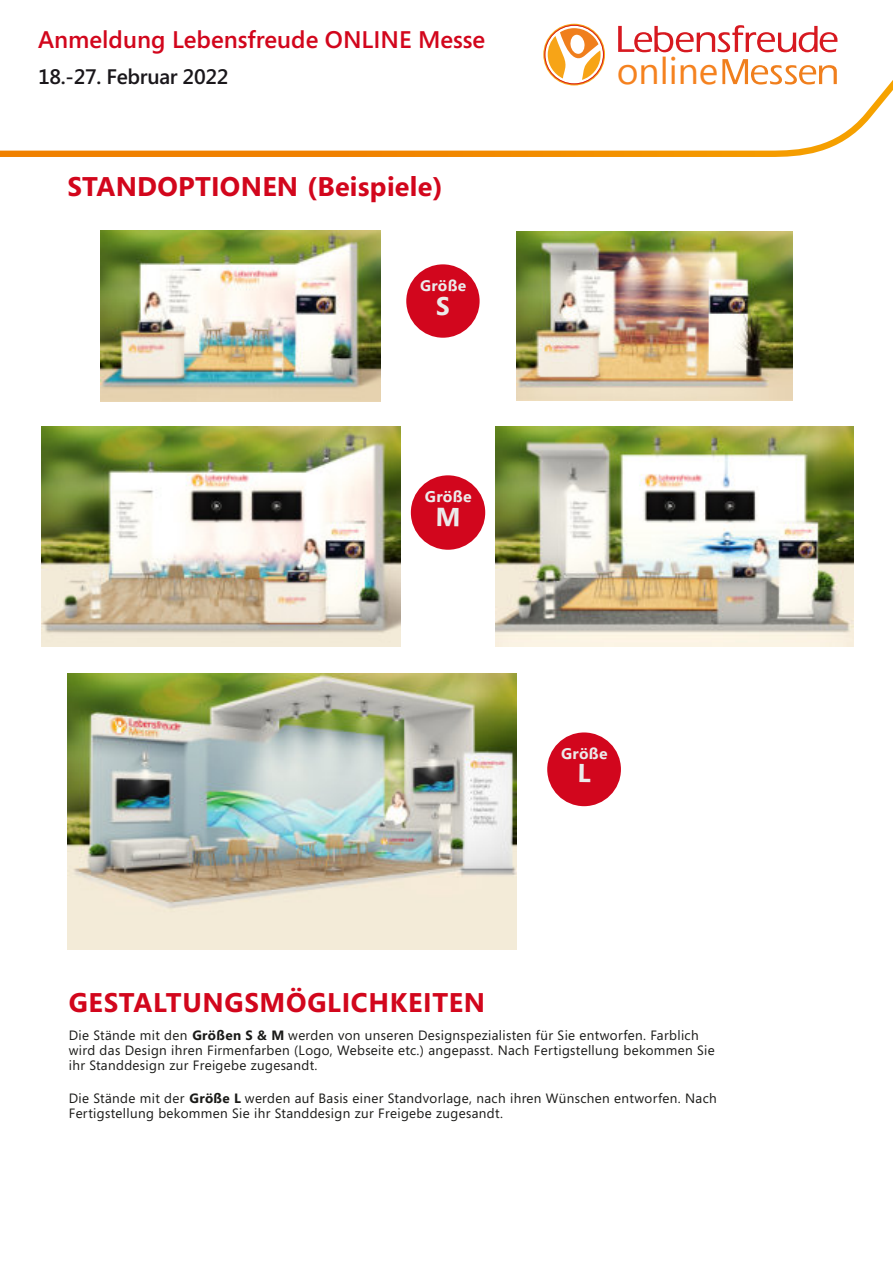
<style>
.page{position:relative;width:893px;height:1263px;background:#fff}
.page>*{position:absolute;margin:0;border:0;box-sizing:border-box;transform-origin:0 0}
.t1{font:37.35px "Segoe UI";color:#f5821f}
.t2{font:700 27px "Segoe";letter-spacing:.01em;color:#d2061c}
.t3{font:600 24px "Segoe";color:#d2061c}
.t4{font:600 21px "Segoe";letter-spacing:-.015em;color:#1a171b}
.t5{font:700 15.75px "Segoe";color:#ebebeb}
.t6{font:700 15.6px "Segoe";color:#ebebeb}
.t7{font:700 15.45px "Segoe";color:#ebebeb}
.t8{font:13.5px/15px "Segoe";letter-spacing:.025em;color:#1a1a18}
.s1{font-weight:700}
</style>
<div class="page">
<svg style="left:0;top:23px;width:618px;height:131px"></svg>
<svg style="left:618px;top:25px;width:275px;height:132px"></svg>
<svg style="left:543px;top:24px;width:62px;height:61px"></svg>
<img style="left:101px;top:230px;width:280px;height:172px">
<img style="left:42px;top:427px;width:358px;height:220px">
<img style="left:67px;top:674px;width:450px;height:276px">
<div style="left:406px;top:264px;width:74px;height:74px;background:#d2061d;border-radius:50%"></div>
<img style="left:495px;top:427px;width:359px;height:220px">
<img style="left:517px;top:231px;width:275px;height:170px">
<div style="left:411px;top:475px;width:74px;height:75px;background:#d2061d;border-radius:50%"></div>
<div style="left:547px;top:732px;width:74px;height:74px;background:#d2061d;border-radius:50%"></div>
<h3 class="t3" style="left:38px;top:30px;width:449px">Anmeldung Lebensfreude ONLINE Messe</h3>
<h3 class="t4" style="left:38px;top:68px;width:192px">18.-27. Februar 2022</h3>
<h2 class="t2" style="left:67px;top:176px;width:377px">STANDOPTIONEN (Beispiele)</h2>
<p class="t7" style="left:420px;top:279px;width:48px;rotate:1deg">Größe</p>
<p class="t5" style="left:425px;top:490px;width:48px;rotate:1deg">Größe</p>
<h1 class="t1" style="left:617px;top:57px;width:103px">online</h1>
<p class="t6" style="left:561px;top:747px;width:48px;rotate:1deg">Größe</p>
<h2 class="t2" style="left:69px;top:992px;width:418px">GESTALTUNGSMÖGLICHKEITEN</h2>
<p class="t8" style="left:69px;top:1029px;width:648px">Die Stände mit den <span class="s1">Größen S &amp; M</span> werden von unseren Designspezialisten für Sie entworfen. Farblich wird das Design ihren Firmenfarben (Logo, Webseite etc.) angepasst. Nach Fertigstellung bekommen Sie ihr Standdesign zur Freigebe zugesandt.</p>
<p class="t8" style="left:69px;top:1092px;width:650px">Die Stände mit der <span class="s1">Größe L</span> werden auf Basis einer Standvorlage, nach ihren Wünschen entworfen. Nach<br>Fertigstellung bekommen Sie ihr Standdesign zur Freigebe zugesandt.</p>
</div>
